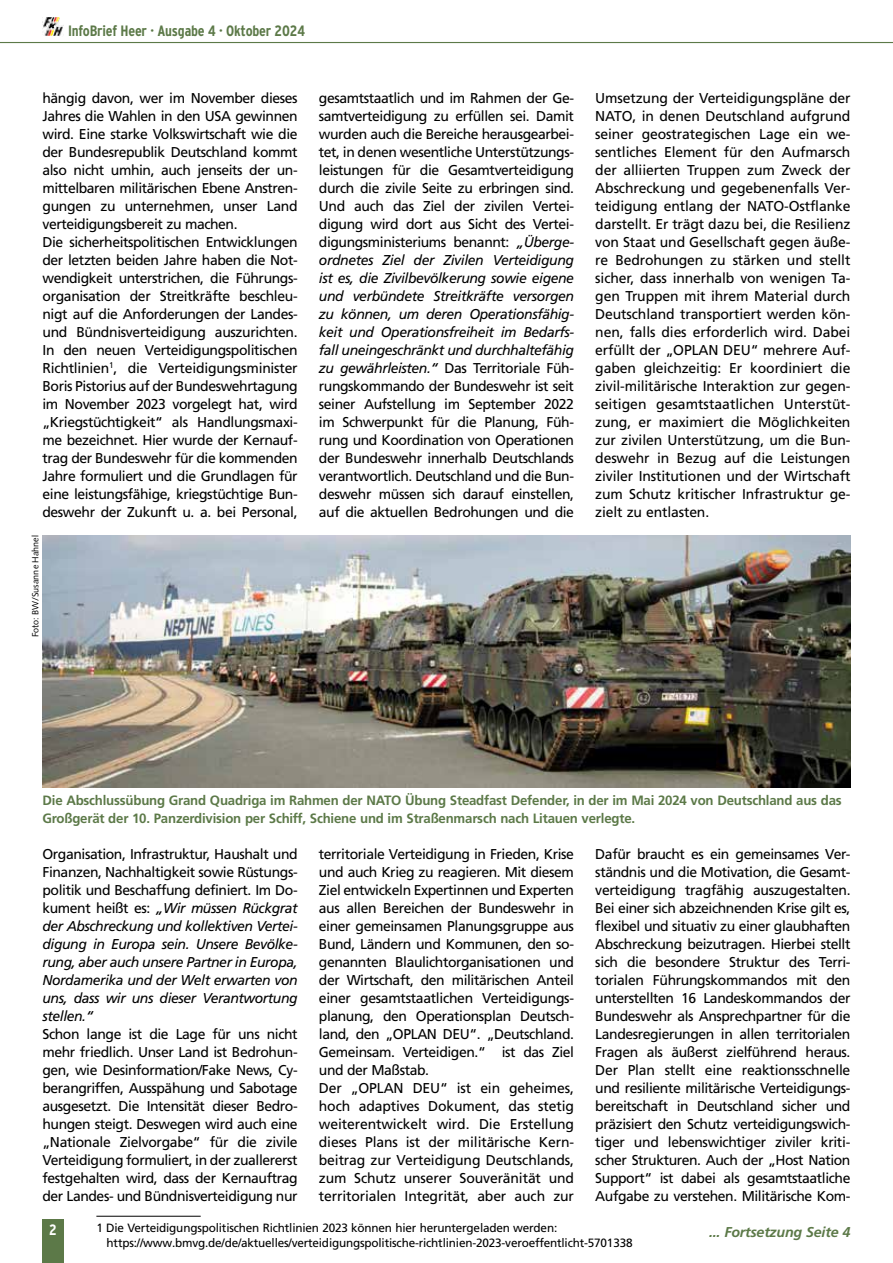
<style>
.page{position:relative;width:893px;height:1263px;background:#fff}
.page>*{position:absolute;margin:0;border:0;box-sizing:border-box;transform-origin:0 0}
.t1{font:700 condensed 15px "Interstate";letter-spacing:-.015em;color:#5c7948}
.t2{font:700 condensed 15px "Interstate";color:#fff}
.t3{font:14.25px/18px "Frutiger LT Pro";letter-spacing:-.03em;color:#000;text-align:justify}
.t4{font:italic 14.25px/18px "Frutiger LT Pro";letter-spacing:-.03em;color:#000;text-align:justify}
.t5{font:italic 700 14.25px "Frutiger";letter-spacing:-.015em;color:#5c7948}
.t6{font:700 13.5px/18px "Frutiger LT Pro";letter-spacing:-.015em;color:#5c7948}
.t7{font:12px/15px "Frutiger LT Pro";letter-spacing:-.015em;color:#000}
.t8{font:9px "Syntax";color:#000}
.s1{font-style:italic}
.s2{font-style:normal}
</style>
<div class="page">
<hr style="left:0;top:42px;width:893px;height:1px;background:#5c7948">
<img style="left:43px;top:17px;width:21px;height:19px">
<div style="left:43px;top:1219px;width:21px;height:44px;background:#5c7948"></div>
<img style="left:43px;top:535px;width:807px;height:252px">
<hr style="left:96px;top:1216px;width:105px;height:1px;background:#000">
<p class="t1" style="left:68px;top:22px;width:239px">InfoBrief Heer · Ausgabe 4 · Oktober 2024</p>
<p class="t3" style="left:43px;top:89px;width:257px;text-align:left">hängig davon, wer im November dieses Jahres die Wahlen in den USA gewinnen wird. Eine starke Volkswirtschaft wie die der Bundesrepublik Deutschland kommt also nicht umhin, auch jenseits der un&shy;mittelbaren militärischen Ebene Anstren&shy;gungen zu unternehmen, unser Land verteidigungsbereit zu machen.<br>Die sicherheitspolitischen Entwicklungen der letzten beiden Jahre haben die Not&shy;wendigkeit unterstrichen, die Führungs&shy;organisation der Streitkräfte beschleu&shy;nigt auf die Anforderungen der Landes&shy;und Bündnisverteidigung auszurichten.<br>In den neuen Verteidigungspolitischen Richtlinien<sup>1</sup>, die Verteidigungsminister Boris Pistorius auf der Bundeswehrtagung im November 2023 vorgelegt hat, wird „Kriegstüchtigkeit“ als Handlungsmaxi&shy;me bezeichnet. Hier wurde der Kernauf&shy;trag der Bundeswehr für die kommenden Jahre formuliert und die Grundlagen für eine leistungsfähige, kriegstüchtige Bun&shy;deswehr der Zukunft u. a. bei Personal,</p>
<p class="t8" style="left:30px;top:637px;width:104px;rotate:-90deg">Foto: BW/Susanne Hahnel</p>
<p class="t3" style="left:319px;top:89px;width:257px">gesamtstaatlich und im Rahmen der Ge&shy;samtverteidigung zu erfüllen sei. Damit wurden auch die Bereiche herausgearbei&shy;tet, in denen wesentliche Unterstützungs&shy;leistungen für die Gesamtverteidigung durch die zivile Seite zu erbringen sind.<br>Und auch das Ziel der zivilen Vertei&shy;digung wird dort aus Sicht des Vertei&shy;digungsministeriums benannt: <span class="s1">„Überge&shy;ordnetes Ziel der Zivilen Verteidigung ist es, die Zivilbevölkerung sowie eigene und verbündete Streitkräfte versorgen zu können, um deren Operationsfähig&shy;keit und Operationsfreiheit im Bedarfs&shy;fall uneingeschränkt und durchhaltefähig zu gewährleisten.“</span> Das Territoriale Füh&shy;rungskommando der Bundeswehr ist seit seiner Aufstellung im September 2022 im Schwerpunkt für die Planung, Füh&shy;rung und Koordination von Operationen der Bundeswehr innerhalb Deutschlands verantwortlich. Deutschland und die Bun&shy;deswehr müssen sich darauf einstellen, auf die aktuellen Bedrohungen und die</p>
<p class="t3" style="left:595px;top:89px;width:257px">Umsetzung der Verteidigungspläne der NATO, in denen Deutschland aufgrund seiner geostrategischen Lage ein we&shy;sentliches Element für den Aufmarsch der alliierten Truppen zum Zweck der Abschreckung und gegebenenfalls Ver&shy;teidigung entlang der NATO-Ostflanke darstellt. Er trägt dazu bei, die Resilienz von Staat und Gesellschaft gegen äuße&shy;re Bedrohungen zu stärken und stellt sicher, dass innerhalb von wenigen Ta&shy;gen Truppen mit ihrem Material durch Deutschland transportiert werden kön&shy;nen, falls dies erforderlich wird. Dabei erfüllt der „OPLAN DEU“ mehrere Auf&shy;gaben gleichzeitig: Er koordiniert die zivil-militärische Interaktion zur gegen&shy;seitigen gesamtstaatlichen Unterstüt&shy;zung, er maximiert die Möglichkeiten zur zivilen Unterstützung, um die Bun&shy;deswehr in Bezug auf die Leistungen ziviler Institutionen und der Wirtschaft zum Schutz kritischer Infrastruktur ge&shy;zielt zu entlasten.</p>
<p class="t6" style="left:43px;top:791px;width:801px">Die Abschlussübung Grand Quadriga im Rahmen der NATO Übung Steadfast Defender, in der im Mai 2024 von Deutschland aus das<br>Großgerät der 10. Panzerdivision per Schiff, Schiene und im Straßenmarsch nach Litauen verlegte.</p>
<p class="t4" style="left:43px;top:845px;width:257px"><span class="s2">Organisation, Infrastruktur, Haushalt und Finanzen, Nachhaltigkeit sowie Rüstungs&shy;politik und Beschaffung definiert. Im Do&shy;kument heißt es:</span> „Wir müssen Rückgrat der Abschreckung und kollektiven Vertei&shy;digung in Europa sein. Unsere Bevölke&shy;rung, aber auch unsere Partner in Europa, Nordamerika und der Welt erwarten von uns, dass wir uns dieser Verantwortung stellen.“</p>
<p class="t3" style="left:43px;top:1025px;width:257px">Schon lange ist die Lage für uns nicht mehr friedlich. Unser Land ist Bedrohun&shy;gen, wie Desinformation/Fake News, Cy&shy;berangriffen, Ausspähung und Sabotage ausgesetzt. Die Intensität dieser Bedro&shy;hungen steigt. Deswegen wird auch eine „Nationale Zielvorgabe“ für die zivile Verteidigung formuliert, in der zuallererst festgehalten wird, dass der Kernauftrag der Landes- und Bündnisverteidigung nur</p>
<p class="t3" style="left:319px;top:845px;width:257px;text-align:left">territoriale Verteidigung in Frieden, Krise und auch Krieg zu reagieren. Mit diesem Ziel entwickeln Expertinnen und Experten aus allen Bereichen der Bundeswehr in einer gemeinsamen Planungsgruppe aus Bund, Ländern und Kommunen, den so&shy;genannten Blaulichtorganisationen und der Wirtschaft, den militärischen Anteil einer gesamtstaatlichen Verteidigungs&shy;planung, den Operationsplan Deutsch&shy;land, den „OPLAN DEU“. „Deutschland.<br>Gemeinsam. Verteidigen.“ ist das Ziel und der Maßstab.<br>Der „OPLAN DEU“ ist ein geheimes, hoch adaptives Dokument, das stetig weiterentwickelt wird. Die Erstellung dieses Plans ist der militärische Kern&shy;beitrag zur Verteidigung Deutschlands, zum Schutz unserer Souveränität und territorialen Integrität, aber auch zur</p>
<p class="t3" style="left:595px;top:845px;width:257px">Dafür braucht es ein gemeinsames Ver&shy;ständnis und die Motivation, die Gesamt&shy;verteidigung tragfähig auszugestalten.<br>Bei einer sich abzeichnenden Krise gilt es, flexibel und situativ zu einer glaubhaften Abschreckung beizutragen. Hierbei stellt sich die besondere Struktur des Terri&shy;torialen Führungskommandos mit den unterstellten 16 Landeskommandos der Bundeswehr als Ansprechpartner für die Landesregierungen in allen territorialen Fragen als äußerst zielführend heraus.<br>Der Plan stellt eine reaktionsschnelle und resiliente militärische Verteidigungs&shy;bereitschaft in Deutschland sicher und präzisiert den Schutz verteidigungswich&shy;tiger und lebenswichtiger ziviler kriti&shy;scher Strukturen. Auch der „Host Nation Support“ ist dabei als gesamtstaatliche Aufgabe zu verstehen. Militärische Kom-</p>
<p class="t2" style="left:49px;top:1221px;width:9px">2</p>
<p class="t7" style="left:107px;top:1221px;width:527px;text-indent:-10px">1 Die Verteidigungspolitischen Richtlinien 2023 können hier heruntergeladen werden: https://www.bmvg.de/de/aktuelles/verteidigungspolitische-richtlinien-2023-veroeffentlicht-5701338</p>
<p class="t5" style="left:709px;top:1224px;width:143px">... Fortsetzung Seite 4</p>
</div>
